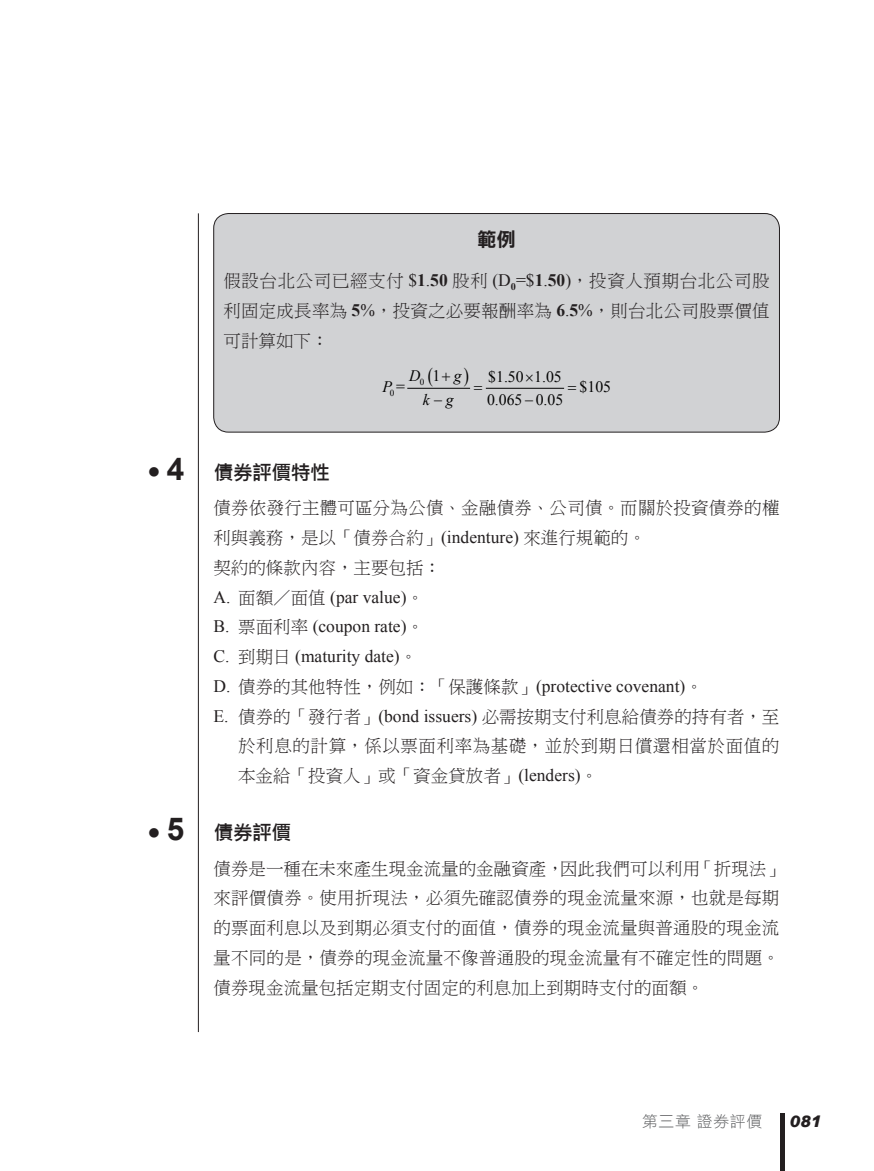
<style>
.page{position:relative;width:874px;height:1171px;background:#fff}
.page>*{position:absolute;margin:0;border:0;box-sizing:border-box;transform-origin:0 0}
.t1{font:19.25px "DF Li Hei W5 WIN BF";color:#231f20}
.t2{font:19.25px "DF Li Hei W7 WIN BF";color:#231f20}
.t3{font:17.5px/29.8px "DF Ming W3 WINP BF";letter-spacing:.01em;color:#231f20;text-align:justify}
.t4{font:17.5px/29.8px "Times New Roman";color:#231f20}
.t5{font:15.92px "Times New Roman";color:#030303}
.t6{font:italic 15.92px "Times New Roman";color:#030303}
.t7{font:15.75px "DF Li Hei W3 WINP BF";letter-spacing:.05em;color:#57585a}
.t8{font:italic 900 15.75px "Arial";color:#231f20}
.t9{font:9.28px "Times New Roman";color:#030303}
.s1{font-family:"Times New Roman"}
.s2{font-family:"Times New Roman";font-weight:700}
.s3{font-style:normal}
.s4{font-size:10.5px}
.s5{font-family:"Arial";font-weight:700;font-size:31.5px}
.s6{font-family:"DF Ming W3 WINP BF"}
</style>
<div class="page">
<hr style="left:198px;top:213px;width:1px;height:819px;background:#231f20">
<div style="left:779px;top:1113px;width:5px;height:58px;background:#231f20"></div>
<div style="left:213px;top:213px;width:566px;height:219px;background:#d1d2d4;border-radius:15px"></div>
<div style="left:213px;top:213px;width:566px;height:219px;border:1px solid #231f20;border-radius:15px"></div>
<hr style="left:407px;top:388px;width:62px;height:1px;background:#030303">
<hr style="left:486px;top:388px;width:77px;height:1px;background:#030303">
<p class="t2" style="left:477px;top:229px;width:40px">範例</p>
<p class="t3" style="left:223px;top:266px;width:547px">假設台北公司已經支付 <span class="s1">$</span><span class="s2">1</span><span class="s1">.</span><span class="s2">50</span> 股利 <span class="s1">(D</span><sub>0</sub><span class="s1">=$</span><span class="s2">1</span><span class="s1">.</span><span class="s2">50</span><span class="s1">)</span>，投資人預期台北公司股利固定成長率為 <span class="s2">5</span><span class="s1">%</span>，投資之必要報酬率為 <span class="s2">6</span><span class="s1">.</span><span class="s2">5</span><span class="s1">%</span>，則台北公司股票價值可計算如下：</p>
<p class="t9" style="left:420px;top:376px;width:6px">0</p>
<p class="t9" style="left:389px;top:387px;width:6px">0</p>
<p class="t5" style="left:432px;top:365px;width:9px">1</p>
<p class="t5" style="left:488px;top:366px;width:75px">$1.50 1.05</p>
<p class="t6" style="left:409px;top:364px;width:13px">D</p>
<p class="t6" style="left:453px;top:364px;width:9px">g</p>
<p class="t6" style="left:422px;top:388px;width:32px">k g</p>
<p class="t6" style="left:382px;top:376px;width:24px">P <span class="s3">=</span></p>
<p class="t5" style="left:579px;top:376px;width:33px">$105</p>
<p class="t5" style="left:487px;top:389px;width:78px">0.065 0.05</p>
<p class="t1" style="left:149px;top:462px;width:182px"><span class="s4">●</span> <span class="s5">4</span> 債券評價特性</p>
<p class="t3" style="left:213px;top:493px;width:567px;text-align:left">債券依發行主體可區分為公債、金融債券、公司債。而關於投資債券的權利與義務，是以「債券合約」<span class="s1">(indenture)</span> 來進行規範的。<br>契約的條款內容，主要包括：</p>
<p class="t4" style="left:213px;top:581px;width:490px">A. <span class="s6">面額／面值</span> (par value)<span class="s6">。<br></span>B. <span class="s6">票面利率</span> (coupon rate)<span class="s6">。<br></span>C. <span class="s6">到期日</span> (maturity date)<span class="s6">。<br></span>D. <span class="s6">債券的其他特性，例如：「保護條款」</span>(protective covenant)<span class="s6">。</span></p>
<p class="t3" style="left:238px;top:701px;width:542px;text-indent:-25px"><span class="s1">E.</span> 債券的「發行者」<span class="s1">(bond issuers)</span> 必需按期支付利息給債券的持有者，至於利息的計算，係以票面利率為基礎，並於到期日償還相當於面值的本金給「投資人」或「資金貸放者」<span class="s1">(lenders)</span>。</p>
<p class="t1" style="left:149px;top:823px;width:144px"><span class="s4">●</span> <span class="s5">5</span> 債券評價</p>
<p class="t3" style="left:213px;top:853px;width:572px;text-align:left">債券是一種在未來產生現金流量的金融資產，因此我們可以利用「折現法」來評價債券。使用折現法，必須先確認債券的現金流量來源，也就是每期的票面利息以及到期必須支付的面值，債券的現金流量與普通股的現金流量不同的是，債券的現金流量不像普通股的現金流量有不確定性的問題。債券現金流量包括定期支付固定的利息加上到期時支付的面額。</p>
<p class="t7" style="left:641px;top:1113px;width:122px">第三章證券評價</p>
<p class="t8" style="left:789px;top:1111px;width:33px">081</p>
</div>
